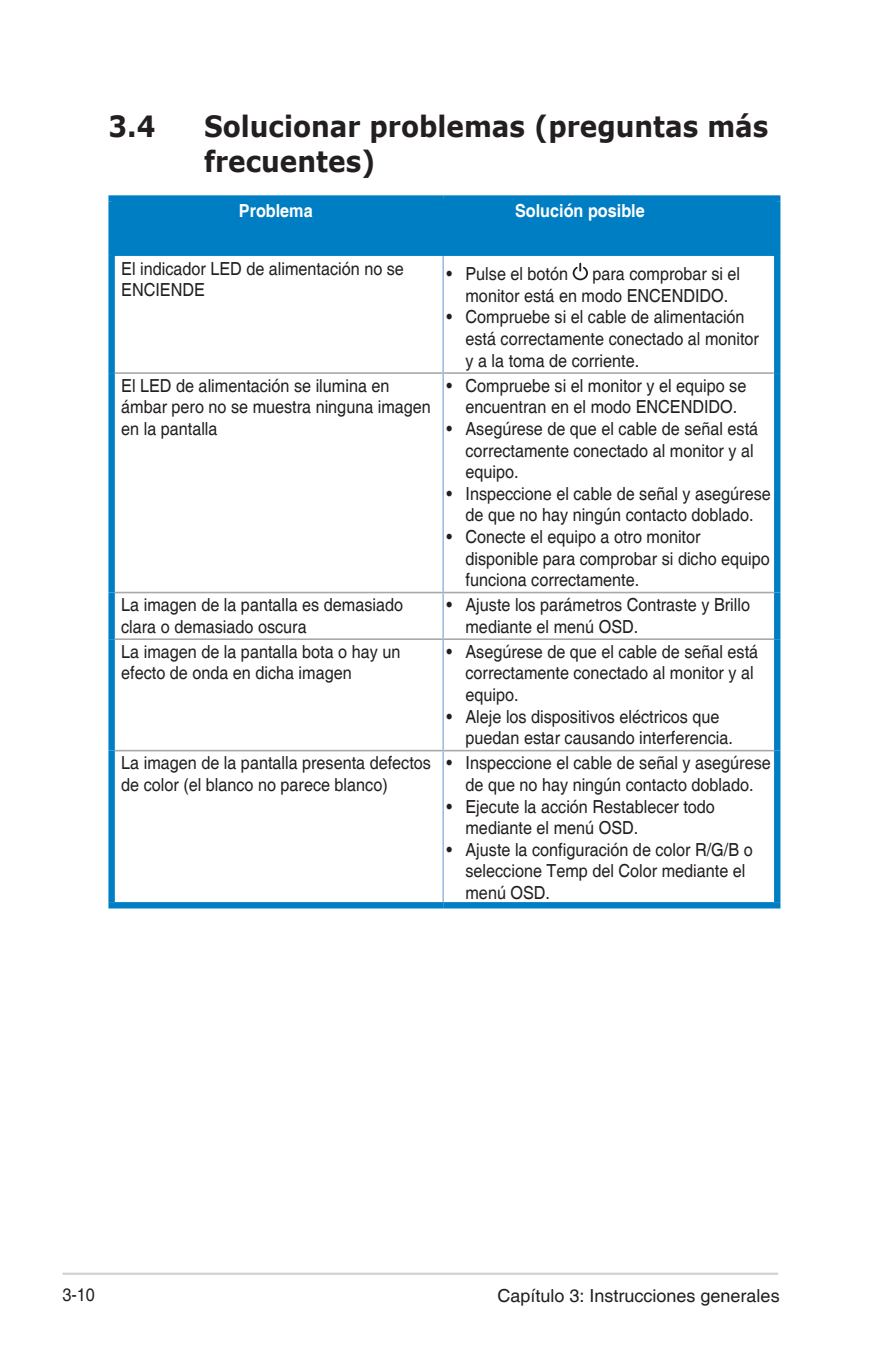
<style>
.page{position:relative;width:893px;height:1346px;background:#fff}
.page>*{position:absolute;margin:0;border:0;box-sizing:border-box;transform-origin:0 0}
.t1{font:700 29.25px/35.1px "Verdana";color:#231f20;scale:.9 1}
.t2{font:18px/21.6px "Helvetica";color:#231f20;scale:.9 1}
.t3{font:18px "Helvetica";color:#231f20}
.t4{font:700 18px "Helvetica";color:#fff;scale:.9 1}
</style>
<div class="page">
<hr style="left:63px;top:1272px;width:715px;height:3px;background:#d1d2d4">
<div style="left:115px;top:202px;width:659px;height:54px;background:#007ec3"></div>
<div style="left:108px;top:202px;width:7px;height:54px;background:#007ec3"></div>
<div style="left:108px;top:195px;width:335px;height:7px;background:#007ec3"></div>
<div style="left:774px;top:202px;width:6px;height:54px;background:#007ec3"></div>
<div style="left:443px;top:195px;width:337px;height:7px;background:#007ec3"></div>
<div style="left:108px;top:256px;width:7px;height:117px;background:#007ec3"></div>
<hr style="left:442px;top:256px;width:2px;height:116px;background:#9fbde2">
<div style="left:774px;top:256px;width:6px;height:117px;background:#007ec3"></div>
<div style="left:108px;top:373px;width:7px;height:219px;background:#007ec3"></div>
<hr style="left:115px;top:372px;width:328px;height:2px;background:#a8a9ad">
<hr style="left:442px;top:374px;width:2px;height:218px;background:#9fbde2">
<div style="left:774px;top:373px;width:6px;height:219px;background:#007ec3"></div>
<hr style="left:443px;top:372px;width:331px;height:2px;background:#a8a9ad">
<div style="left:108px;top:592px;width:7px;height:47px;background:#007ec3"></div>
<hr style="left:115px;top:592px;width:328px;height:1px;background:#a8a9ad">
<hr style="left:442px;top:593px;width:2px;height:45px;background:#9fbde2">
<div style="left:774px;top:592px;width:6px;height:47px;background:#007ec3"></div>
<hr style="left:443px;top:592px;width:331px;height:1px;background:#a8a9ad">
<div style="left:108px;top:639px;width:7px;height:111px;background:#007ec3"></div>
<hr style="left:115px;top:638px;width:328px;height:2px;background:#a8a9ad">
<hr style="left:442px;top:640px;width:2px;height:110px;background:#9fbde2">
<div style="left:774px;top:639px;width:6px;height:111px;background:#007ec3"></div>
<hr style="left:443px;top:638px;width:331px;height:2px;background:#a8a9ad">
<div style="left:108px;top:750px;width:7px;height:152px;background:#007ec3"></div>
<hr style="left:115px;top:750px;width:328px;height:1px;background:#a8a9ad">
<div style="left:108px;top:902px;width:335px;height:6px;background:#007ec3"></div>
<hr style="left:442px;top:751px;width:2px;height:151px;background:#9fbde2">
<div style="left:774px;top:750px;width:6px;height:152px;background:#007ec3"></div>
<hr style="left:443px;top:750px;width:331px;height:1px;background:#a8a9ad">
<div style="left:443px;top:902px;width:337px;height:6px;background:#007ec3"></div>
<svg style="left:573px;top:263px;width:15px;height:17px"></svg>
<h1 class="t1" style="left:108px;top:108px;width:54px">3.4</h1>
<h1 class="t1" style="left:204px;top:108px;width:629px">Solucionar problemas (preguntas más frecuentes)</h1>
<p class="t4" style="left:239px;top:200px;width:84px">Problema</p>
<p class="t4" style="left:515px;top:200px;width:146px">Solución posible</p>
<p class="t2" style="left:121px;top:258px;width:316px">El indicador LED de alimentación no se<br>ENCIENDE</p>
<p class="t2" style="left:446px;top:264px;width:137px">• Pulse el botón</p>
<p class="t2" style="left:465px;top:264px;width:307px;text-indent:127px">para comprobar si el monitor está en modo ENCENDIDO.</p>
<p class="t2" style="left:465px;top:307px;width:328px;text-indent:-19px">• Compruebe si el cable de alimentación está correctamente conectado al monitor y a la toma de corriente.</p>
<p class="t2" style="left:121px;top:375px;width:346px">El LED de alimentación se ilumina en ámbar pero no se muestra ninguna imagen en la pantalla</p>
<p class="t2" style="left:446px;top:375px;width:335px;text-align:center">• Compruebe si el monitor y el equipo se encuentran en el modo ENCENDIDO.</p>
<p class="t2" style="left:465px;top:418px;width:327px;text-indent:-19px">• Asegúrese de que el cable de señal está correctamente conectado al monitor y al equipo.</p>
<p class="t2" style="left:446px;top:483px;width:362px;text-align:center">• Inspeccione el cable de señal y asegúrese de que no hay ningún contacto doblado.</p>
<p class="t2" style="left:465px;top:526px;width:340px;text-indent:-19px">• Conecte el equipo a otro monitor disponible para comprobar si dicho equipo funciona correctamente.</p>
<p class="t2" style="left:121px;top:595px;width:315px">La imagen de la pantalla es demasiado clara o demasiado oscura</p>
<p class="t2" style="left:465px;top:595px;width:318px;text-indent:-19px">• Ajuste los parámetros Contraste y Brillo mediante el menú OSD.</p>
<p class="t2" style="left:121px;top:641px;width:312px">La imagen de la pantalla bota o hay un efecto de onda en dicha imagen</p>
<p class="t2" style="left:465px;top:641px;width:327px;text-indent:-19px">• Asegúrese de que el cable de señal está correctamente conectado al monitor y al equipo.</p>
<p class="t2" style="left:465px;top:706px;width:299px;text-indent:-19px">• Aleje los dispositivos eléctricos que puedan estar causando interferencia.</p>
<p class="t2" style="left:121px;top:753px;width:346px">La imagen de la pantalla presenta defectos de color (el blanco no parece blanco)</p>
<p class="t2" style="left:446px;top:753px;width:362px;text-align:center">• Inspeccione el cable de señal y asegúrese de que no hay ningún contacto doblado.</p>
<p class="t2" style="left:465px;top:796px;width:279px;text-indent:-19px">• Ejecute la acción Restablecer todo mediante el menú OSD.</p>
<p class="t2" style="left:465px;top:839px;width:321px;text-indent:-19px">• Ajuste la configuración de color R/G/B o seleccione Temp del Color mediante el menú OSD.</p>
<p class="t2" style="left:63px;top:1284px;width:38px">3-10</p>
<p class="t3" style="left:497px;top:1285px;width:284px">Capítulo 3: Instrucciones generales</p>
</div>
